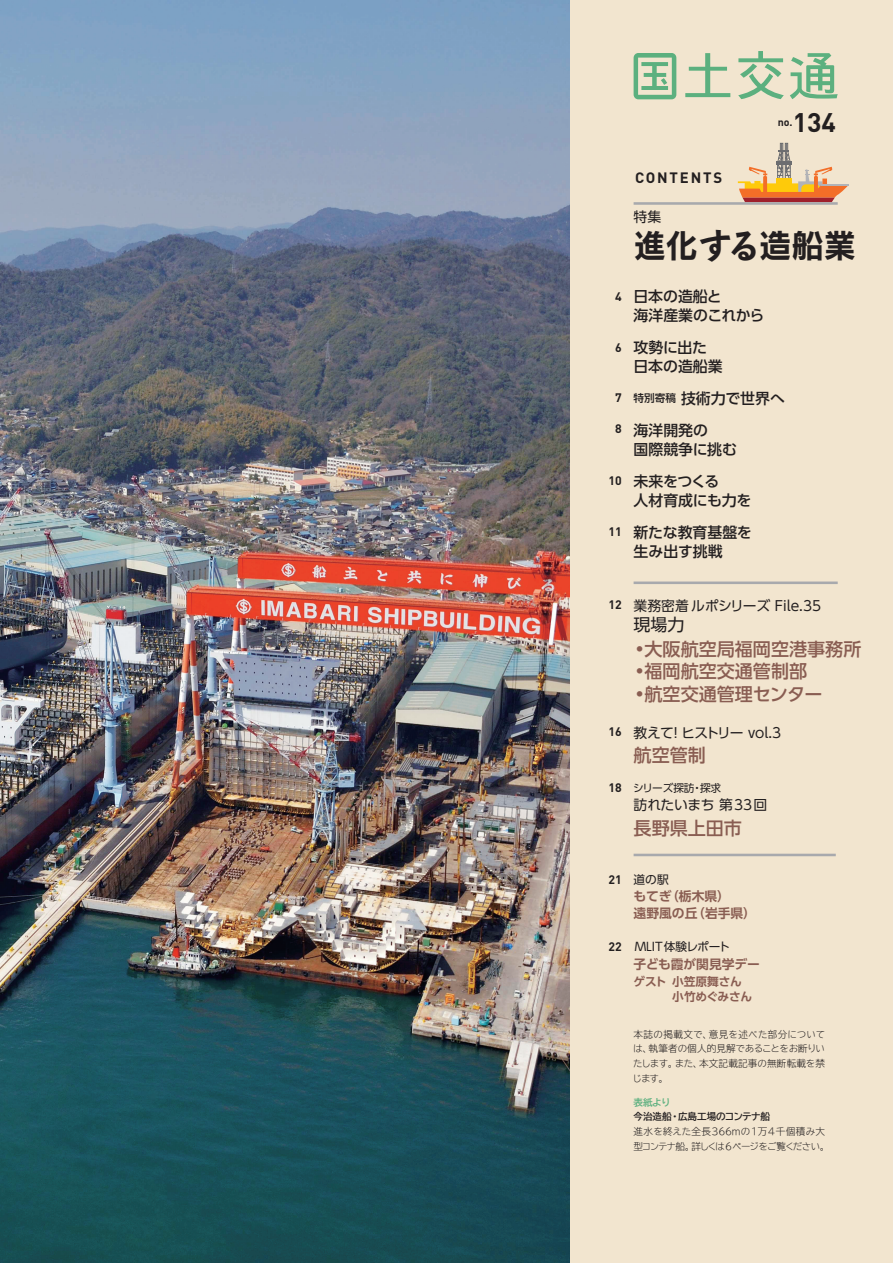
<style>
.page{position:relative;width:893px;height:1263px;background:#fff}
.page>*{position:absolute;margin:0;border:0;box-sizing:border-box;transform-origin:0 0}
.t1{font:33px "Rodin Bokutoh Pro B";letter-spacing:-.03em;color:#231f20}
.t2{font:700 26.55px "DINOT";color:#231f20}
.t3{font:500 18px "UD Shin Go Pro";color:#895d52}
.t4{font:16.95px "UD Shin Go Pro";color:#231f20}
.t5{font:500 14.85px/19.2px "UD Shin Go Pro";color:#231f20}
.t6{font:500 14.85px/32px "UD Shin Go Pro";letter-spacing:-.02em;color:#231f20}
.t7{font:700 14.85px "DINOT";letter-spacing:.125em;color:#231f20}
.t8{font:13.8px "UD Shin Go Pro";letter-spacing:-.01em;color:#231f20}
.t9{font:13.8px "UD Shin Go Pro";letter-spacing:-.06em;color:#231f20}
.t10{font:700 12.75px/17px "UD Shin Go Pro De";color:#895d52}
.t11{font:700 12.15px "DINOT";color:#231f20}
.t12{font:700 11.7px/14.9px "UD Shin Go Pro De";letter-spacing:-.015em;color:#895d52}
.t13{font:11.7px "UD Shin Go Pro";color:#231f20}
.t14{font:10.65px "UD Shin Go Pro";letter-spacing:-.005em;color:#231f20}
.t15{font:700 10.65px "DINOT";color:#231f20}
.t16{font:300 9.6px/14.9px "TBUD Go Std Super";letter-spacing:-.01em;color:#231f20;text-align:justify}
.t17{font:300 9.6px/14.9px "TBUD Go Std Super";letter-spacing:-.035em;color:#231f20}
.t18{font:700 9.6px "TBUD Go Std";letter-spacing:-.01em;color:#231f20}
.t19{font:700 9.6px "TBUD Go Std";color:#5cb07f}
.s1{font-size:10.65px}
</style>
<div class="page">
<div style="left:570px;top:0;width:323px;height:1263px;background:#f2e5cf"></div>
<img style="left:0;top:0;width:570px;height:1263px">
<svg style="left:685px;top:53px;width:45px;height:44px"></svg>
<svg style="left:634px;top:53px;width:42px;height:46px"></svg>
<svg style="left:738px;top:51px;width:46px;height:48px"></svg>
<svg style="left:790px;top:53px;width:48px;height:46px"></svg>
<hr style="left:634px;top:581px;width:204px;height:3px;background:#a8a9ad">
<hr style="left:634px;top:854px;width:202px;height:2px;background:#a8a9ad">
<svg style="left:738px;top:143px;width:110px;height:59px"></svg>
<div style="left:776px;top:179px;width:16px;height:5px;background:#feca0a"></div>
<hr style="left:634px;top:202px;width:204px;height:3px;background:#a8a9ad">
<p class="t15" style="left:778px;top:115px;width:16px">no.</p>
<h2 class="t2" style="left:793px;top:104px;width:45px">134</h2>
<p class="t11" style="left:615px;top:288px;width:8px">4</p>
<p class="t11" style="left:615px;top:340px;width:8px">6</p>
<p class="t11" style="left:615px;top:390px;width:8px">7</p>
<p class="t11" style="left:615px;top:420px;width:8px">8</p>
<p class="t11" style="left:608px;top:472px;width:15px">10</p>
<p class="t11" style="left:608px;top:523px;width:15px">11</p>
<h3 class="t7" style="left:635px;top:167px;width:89px">CONTENTS</h3>
<h3 class="t8" style="left:634px;top:206px;width:29px">特集</h3>
<h1 class="t1" style="left:634px;top:224px;width:224px">進化する造船業</h1>
<h3 class="t5" style="left:633px;top:286px;width:132px">日本の造船と<br>海洋産業のこれから</h3>
<h3 class="t5" style="left:633px;top:337px;width:91px">攻勢に出た日本の造船業</h3>
<h3 class="t5" style="left:634px;top:382px;width:153px;line-height:32px"><span class="s1">特別寄稿</span> 技術力で世界へ海洋開発の</h3>
<h3 class="t6" style="left:634px;top:433px;width:105px">国際競争に挑む未来をつくる</h3>
<h3 class="t5" style="left:634px;top:484px;width:120px;line-height:32px">人材育成にも力を新たな教育基盤を</h3>
<h3 class="t5" style="left:634px;top:541px;width:90px">生み出す挑戦</h3>
<p class="t11" style="left:608px;top:596px;width:15px">12</p>
<p class="t11" style="left:608px;top:723px;width:15px">16</p>
<p class="t11" style="left:608px;top:780px;width:15px">18</p>
<p class="t11" style="left:608px;top:871px;width:15px">21</p>
<p class="t11" style="left:608px;top:938px;width:15px">22</p>
<h3 class="t8" style="left:634px;top:595px;width:189px">業務密着ルポシリーズ File.35</h3>
<h3 class="t4" style="left:634px;top:611px;width:53px">現場力</h3>
<h3 class="t3" style="left:635px;top:634px;width:227px">•大阪航空局福岡空港事務所</h3>
<h3 class="t3" style="left:635px;top:656px;width:173px">•福岡航空交通管制部</h3>
<h3 class="t3" style="left:635px;top:679px;width:189px">•航空交通管理センター</h3>
<h3 class="t9" style="left:634px;top:721px;width:149px">教えて！ヒストリー vol.3</h3>
<h3 class="t3" style="left:634px;top:741px;width:74px">航空管制</h3>
<p class="t14" style="left:633px;top:780px;width:90px">シリーズ探訪・探求</p>
<h3 class="t8" style="left:634px;top:794px;width:135px">訪れたいまち 第33回</h3>
<h3 class="t3" style="left:634px;top:813px;width:110px">長野県上田市</h3>
<p class="t13" style="left:634px;top:870px;width:37px">道の駅</p>
<h3 class="t10" style="left:633px;top:887px;width:124px">もてぎ（栃木県）<br>遠野風の丘（岩手県）</h3>
<p class="t13" style="left:635px;top:937px;width:97px">MLIT体験レポート</p>
<h3 class="t10" style="left:634px;top:955px;width:128px">子ども霞が関見学デー</h3>
<p class="t12" style="left:672px;top:974px;width:82px;text-indent:-39px">ゲスト 小笠原舞さん小竹めぐみさん</p>
<p class="t16" style="left:632px;top:1026px;width:194px">本誌の掲載文で、意見を述べた部分については、執筆者の個人的見解であることをお断りいたします。また、本文記載記事の無断転載を禁じます。</p>
<p class="t19" style="left:634px;top:1094px;width:39px">表紙より</p>
<p class="t18" style="left:634px;top:1109px;width:138px">今治造船・広島工場のコンテナ船</p>
<p class="t17" style="left:633px;top:1124px;width:197px">進水を終えた全長366mの1万4千個積み大型コンテナ船。詳しくは6ページをご覧ください。</p>
</div>
